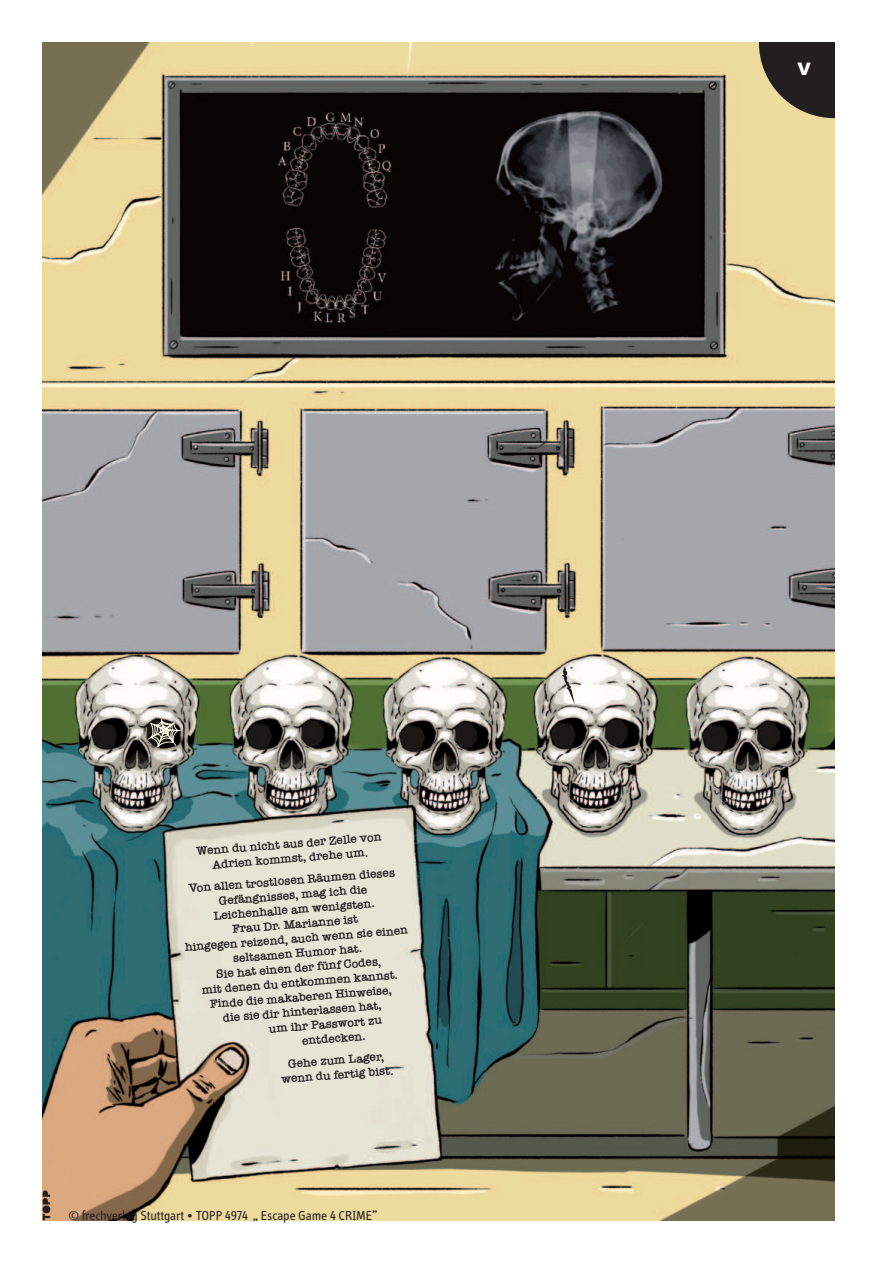
<style>
.page{position:relative;width:893px;height:1263px;background:#fff}
.page>*{position:absolute;margin:0;border:0;box-sizing:border-box;transform-origin:0 0}
.t1{font:900 17.25px "Arial";color:#fff}
.t2{font:13.5px "Info";color:#231f20}
.t3{font:600 12.15px/14.5px "American Typewriter";color:#231f20;text-align:center}
</style>
<div class="page">
<img style="left:43px;top:43px;width:791px;height:1177px">
<svg style="left:562px;top:666px;width:13px;height:39px"></svg>
<svg style="left:148px;top:718px;width:33px;height:29px"></svg>
<svg style="left:751px;top:43px;width:83px;height:83px;background:#6b624c"></svg>
<svg style="left:43px;top:1190px;width:7px;height:30px"></svg>
<p class="t3" style="left:196px;top:844px;width:187px;rotate:-4deg">Wenn du nicht aus der Zelle von<br>Adrien kommst, drehe um.</p>
<p class="t3" style="left:188px;top:881px;width:208px;rotate:-4deg">Von allen trostlosen Räumen dieses</p>
<p class="t3" style="left:218px;top:894px;width:150px;rotate:-4deg">Gefängnisses, mag ich die</p>
<p class="t3" style="left:213px;top:908px;width:163px;rotate:-4deg">Leichenhalle am wenigsten.</p>
<p class="t3" style="left:232px;top:922px;width:127px;rotate:-4deg">Frau Dr. Marianne ist</p>
<p class="t3" style="left:185px;top:940px;width:225px;rotate:-4deg">hingegen reizend, auch wenn sie einen</p>
<p class="t3" style="left:233px;top:951px;width:131px;rotate:-4deg">seltsamen Humor hat.</p>
<p class="t3" style="left:216px;top:967px;width:167px;rotate:-4deg">Sie hat einen der fünf Codes,</p>
<p class="t3" style="left:201px;top:983px;width:198px;rotate:-4deg">mit denen du entkommen kannst.</p>
<p class="t3" style="left:210px;top:997px;width:184px;rotate:-4deg">Finde die makaberen Hinweise,</p>
<p class="t3" style="left:222px;top:1011px;width:161px;rotate:-4deg">die sie dir hinterlassen hat,</p>
<p class="t3" style="left:269px;top:1022px;width:115px;rotate:-4deg">um ihr Passwort zu</p>
<p class="t3" style="left:302px;top:1034px;width:65px;rotate:-4deg">entdecken.</p>
<p class="t3" style="left:280px;top:1056px;width:114px;rotate:-4deg">Gehe zum Lager, wenn du fertig bist.</p>
<p class="t2" style="left:68px;top:1211px;width:311px">© frechverlag Stuttgart • TOPP 4974 „ Escape Game 4 CRIME”</p>
<h1 class="t1" style="left:797px;top:59px;width:15px">V</h1>
</div>
